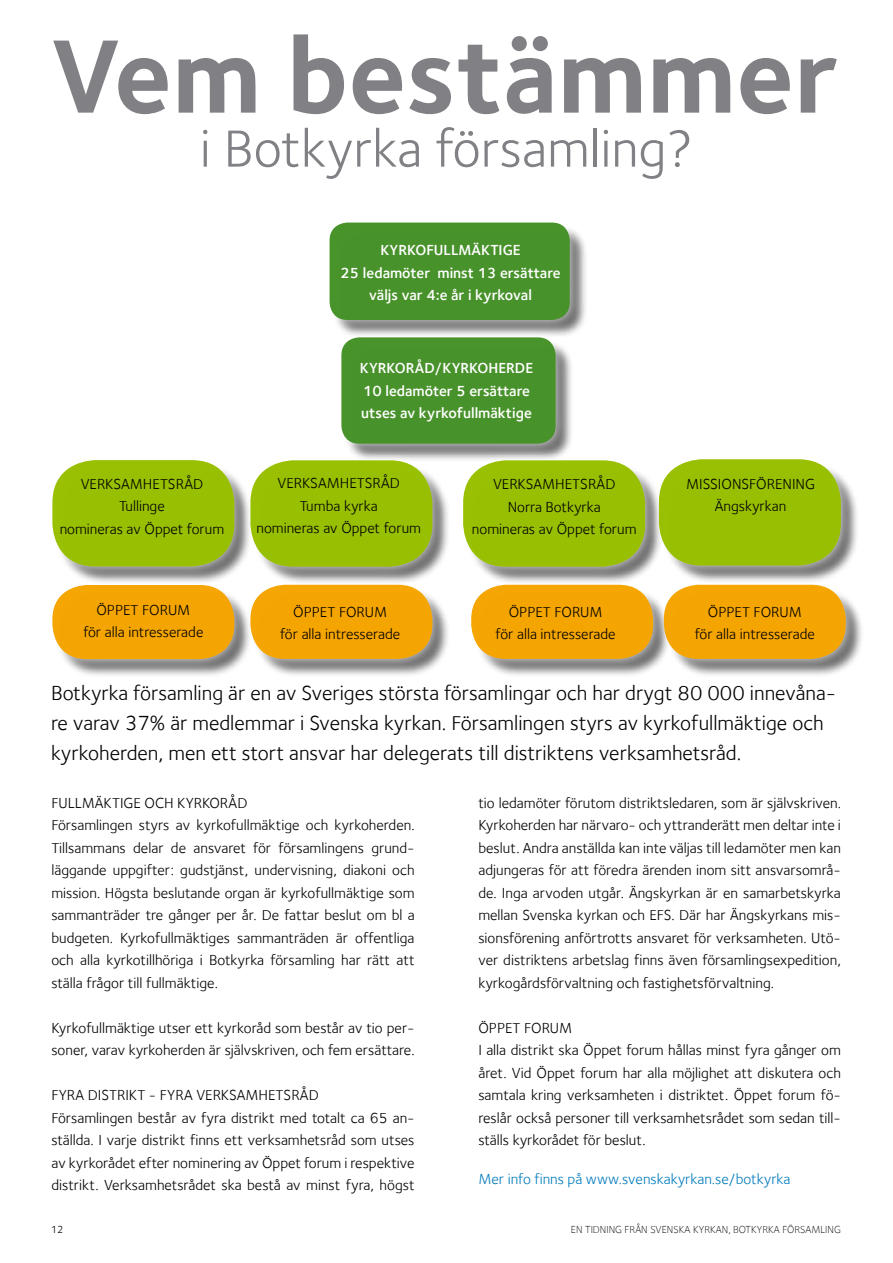
<style>
.page{position:relative;width:893px;height:1263px;background:#fff}
.page>*{position:absolute;margin:0;border:0;box-sizing:border-box;transform-origin:0 0}
.t1{font:700 108px "Foundry Sterling";color:#818084}
.t2{font:54px "Foundry Sterling";color:#818084}
.t3{font:21px/30px "Foundry Sterling";color:#000}
.t4{font:15px/22.5px "Foundry Sterling";color:#000;text-align:center}
.t5{font:600 15px/22.5px "Foundry Sterling";color:#fff;text-align:center}
.t6{font:15px "Foundry Sterling";color:#007bbc}
.t7{font:10.5px "Foundry Sterling Light OSF";color:#000}
.t8{font:10.5px "Foundry Sterling";color:#000}
</style>
<div class="page">
<div style="left:55px;top:225px;width:809px;height:453px;background:#000;opacity:.57"></div>
<div style="left:43px;top:213px;width:813px;height:456px;background:#fff;opacity:.75"></div>
<div style="left:664px;top:585px;width:182px;height:74px;background:#f6a500;border-radius:35px"></div>
<div style="left:471px;top:585px;width:182px;height:74px;background:#f6a500;border-radius:35px"></div>
<div style="left:250px;top:585px;width:182px;height:74px;background:#f6a500;border-radius:35px"></div>
<div style="left:52px;top:585px;width:182px;height:74px;background:#f6a500;border-radius:35px"></div>
<div style="left:659px;top:459px;width:182px;height:107px;background:#98c000;border-radius:43px"></div>
<div style="left:463px;top:460px;width:182px;height:107px;background:#98c000;border-radius:43px"></div>
<div style="left:250px;top:460px;width:182px;height:107px;background:#98c000;border-radius:43px"></div>
<div style="left:52px;top:460px;width:182px;height:106px;background:#98c000;border-radius:43px"></div>
<div style="left:341px;top:337px;width:215px;height:107px;background:#479229;border-radius:18px"></div>
<div style="left:330px;top:223px;width:240px;height:97px;background:#479229;border-radius:18px"></div>
<h1 class="t1" style="left:51px;top:12px;width:789px">Vem bestämmer</h1>
<h2 class="t2" style="left:200px;top:117px;width:495px">i Botkyrka församling?</h2>
<p class="t5" style="left:341px;top:239px;width:221px">Kyrkofullmäktige<br>25 ledamöter minst 13 ersättare väljs var 4:e år i kyrkoval</p>
<p class="t5" style="left:360px;top:357px;width:175px;text-align:left">Kyrkoråd/Kyrkoherde<br>10 ledamöter 5 ersättare utses av kyrkofullmäktige</p>
<p class="t4" style="left:81px;top:472px;width:19px">Verksamhetsråd</p>
<p class="t4" style="left:60px;top:495px;width:166px">Tullinge<br>nomineras av Öppet forum</p>
<p class="t4" style="left:278px;top:472px;width:19px">Verksamhetsråd</p>
<p class="t4" style="left:256px;top:495px;width:166px">Tumba kyrka<br>nomineras av Öppet forum</p>
<p class="t4" style="left:493px;top:473px;width:19px">Verksamhetsråd</p>
<p class="t4" style="left:508px;top:495px;width:95px">Norra Botkyrka</p>
<p class="t4" style="left:472px;top:518px;width:166px">nomineras av Öppet forum</p>
<p class="t4" style="left:686px;top:472px;width:22px">Missionsförening</p>
<p class="t4" style="left:715px;top:495px;width:73px">Ängskyrkan</p>
<p class="t4" style="left:96px;top:598px;width:19px">Öppet</p>
<p class="t4" style="left:83px;top:598px;width:122px">forum<br>för alla intresserade</p>
<p class="t4" style="left:280px;top:600px;width:122px">forum<br>för alla intresserade</p>
<p class="t4" style="left:509px;top:600px;width:19px">Öppet</p>
<p class="t4" style="left:293px;top:600px;width:19px">Öppet</p>
<p class="t4" style="left:496px;top:600px;width:122px">forum<br>för alla intresserade</p>
<p class="t4" style="left:708px;top:600px;width:19px">Öppet</p>
<p class="t4" style="left:695px;top:600px;width:122px">forum<br>för alla intresserade</p>
<p class="t3" style="left:51px;top:678px;width:787px">Botkyrka församling är en av Sveriges största församlingar och har drygt 80 000 innevåna&shy;re varav 37% är medlemmar i Svenska kyrkan. Församlingen styrs av kyrkofullmäktige och kyrkoherden, men ett stort ansvar har delegerats till distriktens verksamhetsråd.</p>
<p class="t4" style="left:51px;top:791px;width:365px;text-align:left;text-indent:126px">kyrkoråd<br>Församlingen styrs av kyrkofullmäktige och kyrkoherden.<br>Tillsammans delar de ansvaret för församlingens grund&shy;läggande uppgifter: gudstjänst, undervisning, diakoni och mission. Högsta beslutande organ är kyrkofullmäktige som sammanträder tre gånger per år. De fattar beslut om bl a budgeten. Kyrkofullmäktiges sammanträden är offentliga och alla kyrkotillhöriga i Botkyrka församling har rätt att ställa frågor till fullmäktige.</p>
<p class="t4" style="left:51px;top:1016px;width:365px;text-align:left">Kyrkofullmäktige utser ett kyrkoråd som består av tio per&shy;soner, varav kyrkoherden är självskriven, och fem ersättare.</p>
<p class="t4" style="left:51px;top:1084px;width:45px">Fyra distrikt</p>
<p class="t4" style="left:51px;top:791px;width:9px">fullmäktige</p>
<p class="t4" style="left:145px;top:791px;width:11px">och</p>
<p class="t4" style="left:51px;top:1084px;width:365px;text-align:left;text-indent:98px">- fyra verksamhetsråd<br>Församlingen består av fyra distrikt med totalt ca 65 an&shy;ställda. I varje distrikt finns ett verksamhetsråd som utses av kyrkorådet efter nominering av Öppet forum i respektive distrikt. Verksamhetsrådet ska bestå av minst fyra, högst</p>
<p class="t4" style="left:478px;top:791px;width:364px;text-align:justify">tio ledamöter förutom distriktsledaren, som är självskriven.<br>Kyrkoherden har närvaro- och yttranderätt men deltar inte i beslut. Andra anställda kan inte väljas till ledamöter men kan adjungeras för att föredra ärenden inom sitt ansvarsområ&shy;de. Inga arvoden utgår. Ängskyrkan är en samarbetskyrka mellan Svenska kyrkan och EFS. Där har Ängskyrkans mis&shy;sionsförening anförtrotts ansvaret för verksamheten. Utö&shy;ver distriktens arbetslag finns även församlingsexpedition, kyrkogårdsförvaltning och fastighetsförvaltning.</p>
<p class="t4" style="left:478px;top:1016px;width:19px">Öppet</p>
<p class="t4" style="left:478px;top:1016px;width:364px;text-align:left;text-indent:46px">forum<br>I alla distrikt ska Öppet forum hållas minst fyra gånger om året. Vid Öppet forum har alla möjlighet att diskutera och samtala kring verksamheten i distriktet. Öppet forum fö&shy;reslår också personer till verksamhetsrådet som sedan till&shy;ställs kyrkorådet för beslut.</p>
<p class="t6" style="left:478px;top:1170px;width:314px">Mer info finns på www.svenskakyrkan.se/botkyrka</p>
<p class="t8" style="left:51px;top:1223px;width:14px">12</p>
<p class="t7" style="left:571px;top:1224px;width:271px">EN TIDNING FRÅN SVENSKA KYRKAN, BOTKYRKA FÖRSAMLING</p>
</div>
